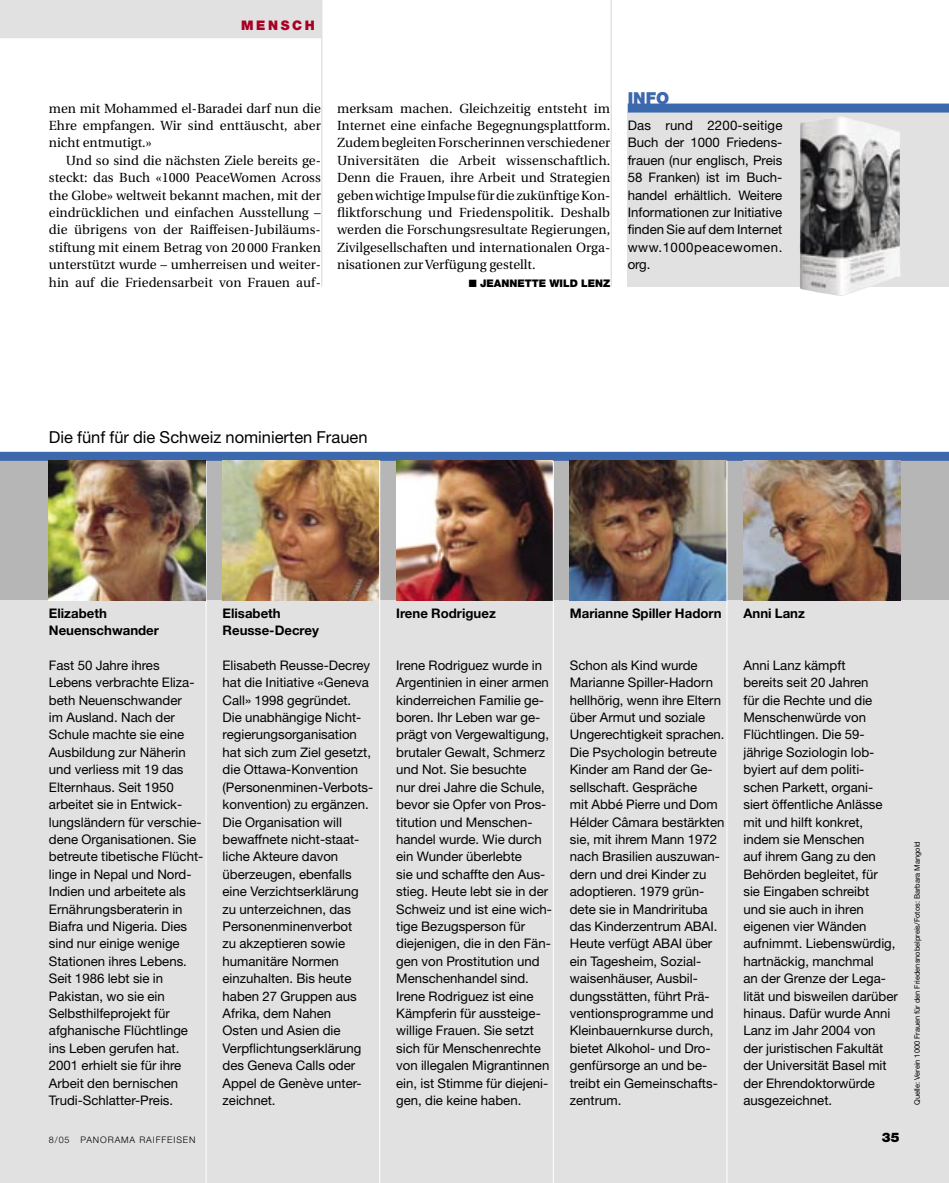
<style>
.page{position:relative;width:949px;height:1183px;background:#fff}
.page>*{position:absolute;margin:0;border:0;box-sizing:border-box;transform-origin:0 0}
._7_Box-Titel{font:16.5px "Helvetica Neue";color:#000}
.INFO{font:900 16.5px "Helvetica Neue";color:#3c68ae}
._9_Box-Text{font:13.2px/17.4px "Helvetica Neue";color:#000}
._5_gs_einzug{font:13.2px/17.4px "Utopia";color:#000;text-align:justify}
._9_Box-Text-2{font:700 13.2px "Helvetica Neue";color:#000}
.Rubrik{font:900 13.2px "Helvetica Neue";letter-spacing:.2em;color:#a80023}
.t1{font:900 13.2px "Helvetica Neue";color:#000}
._6_Autorenzeile{font:900 10.5px "Helvetica Neue";color:#000}
._4_gs{font:300 9px "Helvetica Neue";letter-spacing:.1em;color:#000}
.Foto-Nachweis{font:7.5px "Helvetica Neue";color:#000}
</style>
<div class="page">
<div style="left:627px;top:112px;width:321px;height:174px;background:#e1e1e1"></div>
<img style="left:798px;top:116px;width:102px;height:180px">
<div style="left:0;top:460px;width:948px;height:722px;background:#e1e1e1"></div>
<div style="left:0;top:460px;width:948px;height:140px;background:#b6b6b6"></div>
<hr style="left:205px;top:460px;width:1px;height:722px;background:#fff">
<div style="left:0;top:451px;width:948px;height:9px;background:#3c68ae"></div>
<img style="left:743px;top:460px;width:156px;height:140px">
<img style="left:396px;top:460px;width:156px;height:140px">
<img style="left:569px;top:460px;width:157px;height:140px">
<img style="left:49px;top:460px;width:156px;height:140px">
<img style="left:222px;top:460px;width:157px;height:140px">
<div style="left:627px;top:103px;width:321px;height:9px;background:#3c68ae"></div>
<hr style="left:379px;top:460px;width:1px;height:722px;background:#fff">
<hr style="left:552px;top:460px;width:1px;height:722px;background:#fff">
<hr style="left:726px;top:460px;width:1px;height:722px;background:#fff">
<hr style="left:321px;top:0;width:1px;height:286px;background:#d6d6d6">
<div style="left:0;top:0;width:321px;height:38px;background:#e1e1e1"></div>
<hr style="left:610px;top:0;width:1px;height:286px;background:#d6d6d6">
<p class="Rubrik" style="left:241px;top:17px;width:75px">MENSCH</p>
<p class="_5_gs_einzug" style="left:49px;top:100px;width:273px">men mit Mohammed el-Baradei darf nun die Ehre empfangen. Wir sind enttäuscht, aber nicht entmutigt.»</p>
<p class="_5_gs_einzug" style="left:49px;top:152px;width:273px;text-indent:17px">Und so sind die nächsten Ziele bereits ge&shy;steckt: das Buch «1000 PeaceWomen Across the Globe» weltweit bekannt machen, mit der eindrücklichen und einfachen Ausstellung – die übrigens von der Raiffeisen-Jubiläums&shy;stiftung mit einem Betrag von 20 000 Franken unterstützt wurde – umherreisen und weiter&shy;hin auf die Friedensarbeit von Frauen auf-</p>
<p class="_5_gs_einzug" style="left:337px;top:100px;width:274px">merksam machen. Gleichzeitig entsteht im Internet eine einfache Begegnungsplattform.<br>Zudem begleiten Forscherinnen verschiedener Universitäten die Arbeit wissenschaftlich.<br>Denn die Frauen, ihre Arbeit und Strategien geben wichtige Impulse für die zukünftige Kon&shy;fliktforschung und Friedenspolitik. Deshalb werden die Forschungsresultate Regierungen, Zivilgesellschaften und internationalen Orga&shy;nisationen zur Verfügung gestellt.</p>
<p class="_6_Autorenzeile" style="left:469px;top:276px;width:143px">■ JEANNETTE WILD LENZ</p>
<p class="INFO" style="left:627px;top:88px;width:43px">INFO</p>
<p class="_9_Box-Text" style="left:627px;top:116px;width:156px;text-align:justify">Das rund 2200-seitige Buch der 1000 Friedens&shy;frauen (nur englisch, Preis 58 Franken) ist im Buch&shy;handel erhältlich. Weitere Informationen zur Initiative finden Sie auf dem Internet www.1000peacewomen. org.</p>
<p class="_7_Box-Titel" style="left:49px;top:427px;width:320px">Die fünf für die Schweiz nominierten Frauen</p>
<p class="_9_Box-Text-2" style="left:49px;top:604px;width:59px">Elizabeth</p>
<p class="_9_Box-Text-2" style="left:49px;top:622px;width:112px">Neuenschwander</p>
<p class="_9_Box-Text-2" style="left:222px;top:604px;width:60px">Elisabeth</p>
<p class="_9_Box-Text-2" style="left:222px;top:622px;width:98px">Reusse-Decrey</p>
<p class="_9_Box-Text-2" style="left:396px;top:604px;width:101px">Irene Rodriguez</p>
<p class="_9_Box-Text-2" style="left:569px;top:604px;width:153px">Marianne Spiller Hadorn</p>
<p class="_9_Box-Text-2" style="left:743px;top:604px;width:63px">Anni Lanz</p>
<p class="_9_Box-Text" style="left:49px;top:656px;width:156px">Fast 50 Jahre ihres<br>Lebens verbrachte Eliza&shy;beth Neuenschwander<br>im Ausland. Nach der<br>Schule machte sie eine<br>Ausbildung zur Näherin und verliess mit 19 das<br>Elternhaus. Seit 1950 arbeitet sie in Entwick&shy;lungsländern für verschie&shy;dene Organisationen. Sie betreute tibetische Flücht&shy;linge in Nepal und Nord-<br>Indien und arbeitete als<br>Ernährungsberaterin in<br>Biafra und Nigeria. Dies sind nur einige wenige<br>Stationen ihres Lebens.<br>Seit 1986 lebt sie in<br>Pakistan, wo sie ein<br>Selbsthilfeprojekt für afghanische Flüchtlinge ins Leben gerufen hat.<br>2001 erhielt sie für ihre<br>Arbeit den bernischen<br>Trudi-Schlatter-Preis.</p>
<p class="_9_Box-Text" style="left:222px;top:656px;width:152px">Elisabeth Reusse-Decrey hat die Initiative «Geneva<br>Call» 1998 gegründet.<br>Die unabhängige Nicht&shy;regierungsorganisation hat sich zum Ziel gesetzt, die Ottawa-Konvention (Personenminen-Verbots&shy;konvention) zu ergänzen.<br>Die Organisation will bewaffnete nicht-staat&shy;liche Akteure davon überzeugen, ebenfalls eine Verzichtserklärung zu unterzeichnen, das<br>Personenminenverbot<br>zu akzeptieren sowie humanitäre Normen einzuhalten. Bis heute haben 27 Gruppen aus<br>Afrika, dem Nahen<br>Osten und Asien die<br>Verpflichtungserklärung des Geneva Calls oder<br>Appel de Genève unter&shy;zeichnet.</p>
<p class="_9_Box-Text" style="left:396px;top:656px;width:157px">Irene Rodriguez wurde in<br>Argentinien in einer armen kinderreichen Familie ge&shy;boren. Ihr Leben war ge&shy;prägt von Vergewaltigung, brutaler Gewalt, Schmerz und Not. Sie besuchte<br>nur drei Jahre die Schule, bevor sie Opfer von Pros&shy;titution und Menschen&shy;handel wurde. Wie durch ein Wunder überlebte<br>sie und schaffte den Aus&shy;stieg. Heute lebt sie in der<br>Schweiz und ist eine wich&shy;tige Bezugsperson für diejenigen, die in den Fän&shy;gen von Prostitution und<br>Menschenhandel sind.<br>Irene Rodriguez ist eine<br>Kämpferin für aussteige&shy;willige Frauen. Sie setzt sich für Menschenrechte von illegalen Migrantinnen ein, ist Stimme für diejeni&shy;gen, die keine haben.</p>
<p class="_9_Box-Text" style="left:569px;top:656px;width:156px">Schon als Kind wurde<br>Marianne Spiller-Hadorn hellhörig, wenn ihre Eltern über Armut und soziale<br>Ungerechtigkeit sprachen.<br>Die Psychologin betreute<br>Kinder am Rand der Ge&shy;sellschaft. Gespräche<br>mit Abbé Pierre und Dom<br>Hélder Câmara bestärkten sie, mit ihrem Mann 1972 nach Brasilien auszuwan&shy;dern und drei Kinder zu adoptieren. 1979 grün&shy;dete sie in Mandrirituba das Kinderzentrum ABAI.<br>Heute verfügt ABAI über ein Tagesheim, Sozial&shy;waisenhäuser, Ausbil&shy;dungsstätten, führt Prä&shy;ventionsprogramme und<br>Kleinbauernkurse durch, bietet Alkohol- und Dro&shy;genfürsorge an und be&shy;treibt ein Gemeinschafts&shy;zentrum.</p>
<p class="_9_Box-Text" style="left:743px;top:656px;width:156px">Anni Lanz kämpft<br>bereits seit 20 Jahren<br>für die Rechte und die<br>Menschenwürde von<br>Flüchtlingen. Die 59- jährige Soziologin lob&shy;byiert auf dem politi&shy;schen Parkett, organi&shy;siert öffentliche Anlässe mit und hilft konkret, indem sie Menschen<br>auf ihrem Gang zu den<br>Behörden begleitet, für<br>sie Eingaben schreibt<br>und sie auch in ihren eigenen vier Wänden aufnimmt. Liebenswürdig, hartnäckig, manchmal<br>an der Grenze der Lega&shy;lität und bisweilen darüber hinaus. Dafür wurde Anni<br>Lanz im Jahr 2004 von der juristischen Fakultät der Universität Basel mit der Ehrendoktorwürde ausgezeichnet.</p>
<p class="_4_gs" style="left:49px;top:1133px;width:148px">8/05 PANORAMA RAIFFEISEN</p>
<p class="t1" style="left:881px;top:1129px;width:19px">35</p>
<p class="Foto-Nachweis" style="left:912px;top:1104px;width:265px;rotate:-90deg">Quelle: Verein 1000 Frauen für den Friedensnobelpreis/Fotos: Barbara Mangold</p>
</div>
